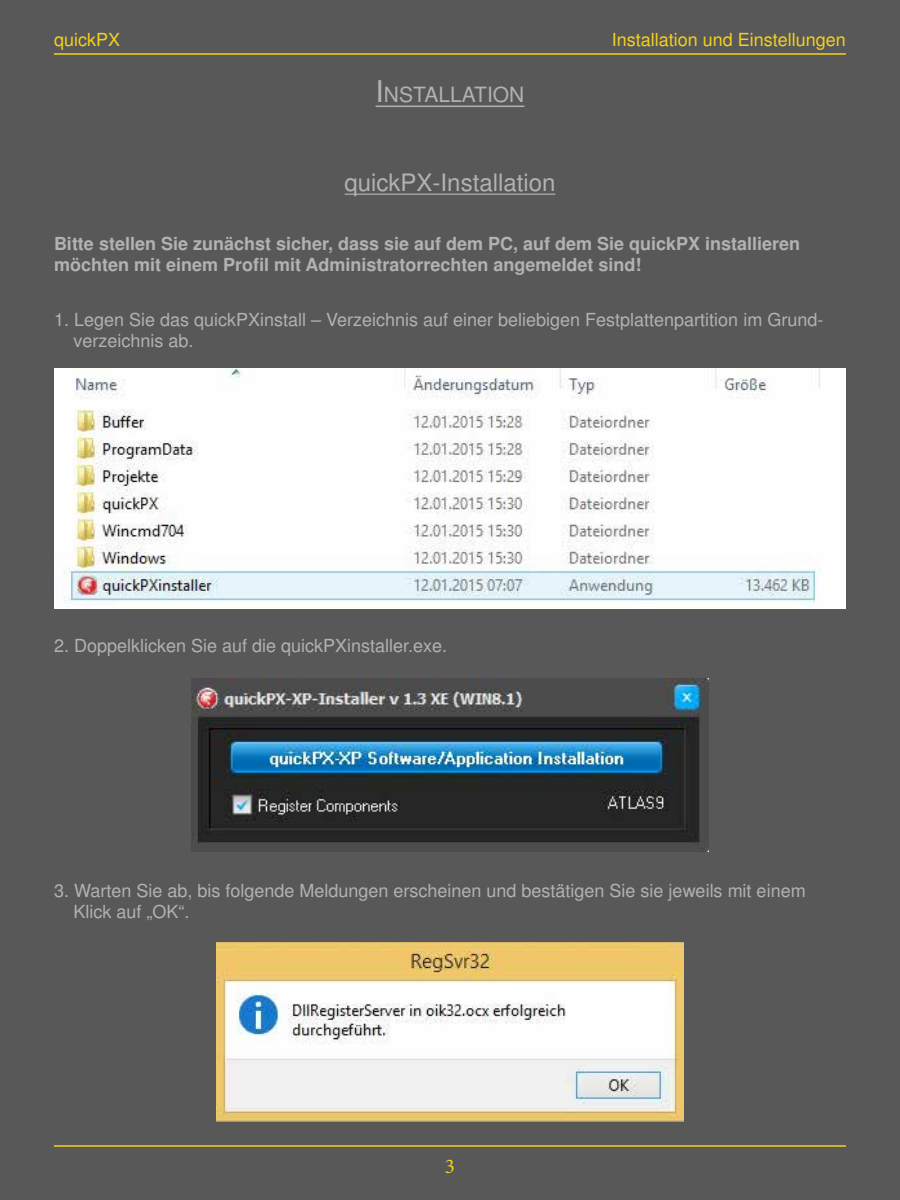
<style>
.page{position:relative;width:900px;height:1200px;background:#585858}
.page>*{position:absolute;margin:0;border:0;box-sizing:border-box;transform-origin:0 0}
.t1{font:24px "Sans";color:#b3b2b2}
.t2{font:21px "Sans";color:#b3b2b2}
.t3{font:21px "Minion Pro";color:#f4d11c}
.t4{font:18px/21.6px "Sans";color:#b3b2b2}
.t5{font:700 18px/21.6px "Sans";color:#b3b2b2}
.t6{font:18px "Sans";color:#f4d11c}
.s1{font-size:30px}
</style>
<div class="page">
<hr style="left:54px;top:53px;width:792px;height:2px;background:#f4d11c">
<hr style="left:54px;top:1145px;width:792px;height:2px;background:#f4d11c">
<hr style="left:376px;top:106px;width:148px;height:1px;background:#b3b2b2">
<hr style="left:345px;top:194px;width:210px;height:1px;background:#b3b2b2">
<img style="left:54px;top:369px;width:792px;height:240px">
<img style="left:191px;top:679px;width:518px;height:173px">
<img style="left:217px;top:942px;width:466px;height:179px">
<p class="t6" style="left:54px;top:29px;width:68px">quickPX</p>
<p class="t6" style="left:612px;top:29px;width:236px">Installation und Einstellungen</p>
<p class="t2" style="left:376px;top:82px;width:150px"><span class="s1">I</span>NSTALLATION</p>
<h1 class="t1" style="left:345px;top:168px;width:212px">quickPX-Installation</h1>
<p class="t5" style="left:54px;top:232px;width:748px">Bitte stellen Sie zunächst sicher, dass sie auf dem PC, auf dem Sie quickPX installieren möchten mit einem Profil mit Administratorrechten angemeldet sind!</p>
<p class="t4" style="left:73px;top:309px;width:751px;text-indent:-19px">1. Legen Sie das quickPXinstall – Verzeichnis auf einer beliebigen Festplattenpartition im Grund&shy;verzeichnis ab.</p>
<p class="t4" style="left:54px;top:635px;width:395px">2. Doppelklicken Sie auf die quickPXinstaller.exe.</p>
<p class="t4" style="left:73px;top:879px;width:734px;text-indent:-19px">3. Warten Sie ab, bis folgende Meldungen erscheinen und bestätigen Sie sie jeweils mit einem<br>Klick auf „OK“.</p>
<p class="t3" style="left:445px;top:1152px;width:12px">3</p>
</div>
